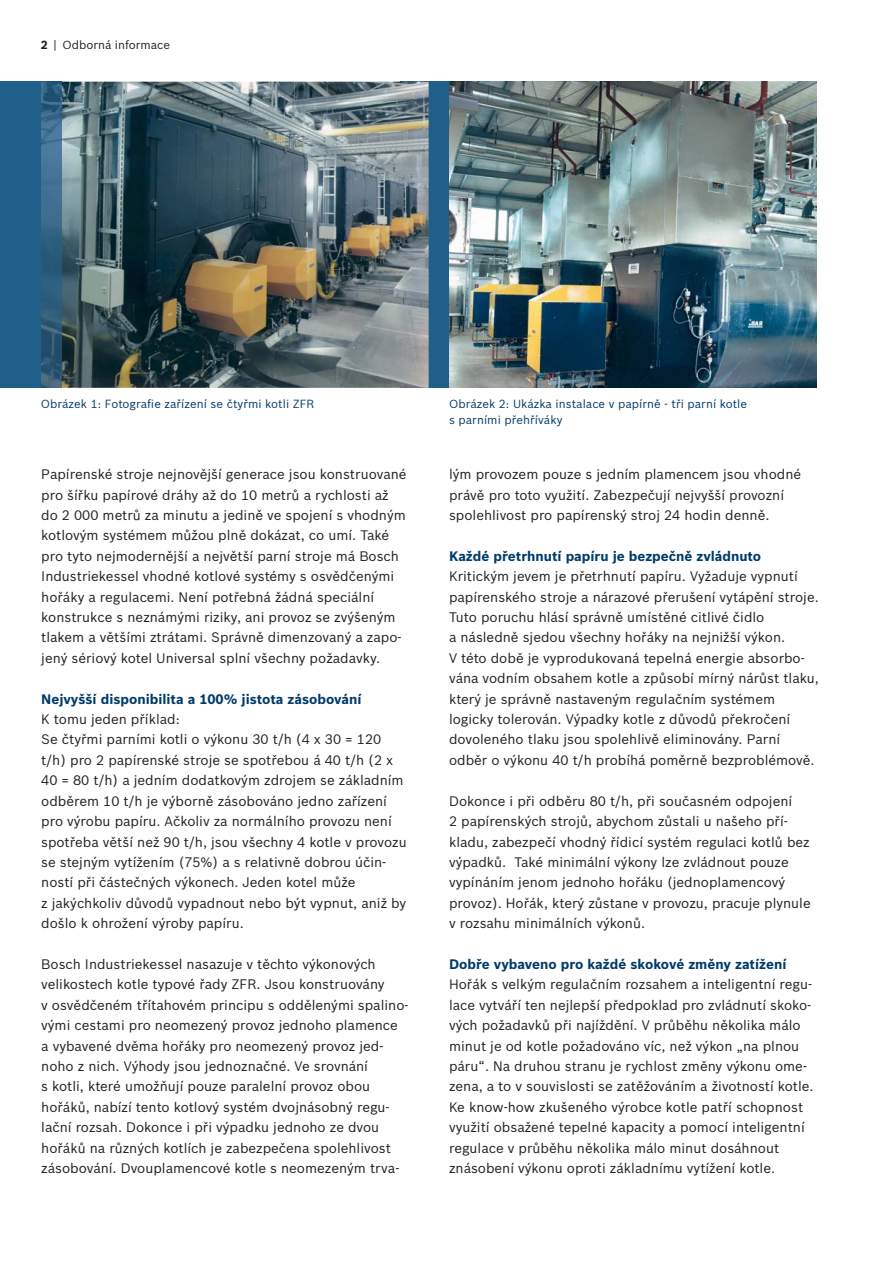
<style>
.page{position:relative;width:893px;height:1263px;background:#fff}
.page>*{position:absolute;margin:0;border:0;box-sizing:border-box;transform-origin:0 0}
.t1{font:13.5px/20.4px "Bosch Sans";color:#231f20}
.t2{font:700 13.5px "Bosch Sans";color:#003b6a}
.t3{font:11.55px/16.4px "Bosch Sans";letter-spacing:.005em;color:#003b6a}
.t4{font:11.55px "Bosch Sans";color:#231f20}
.s1{font-weight:700}
</style>
<div class="page">
<div style="left:401px;top:82px;width:75px;height:306px;background:#215f8b"></div>
<img style="left:61px;top:82px;width:368px;height:306px">
<img style="left:449px;top:82px;width:367px;height:306px">
<div style="left:0;top:82px;width:41px;height:306px;background:#215f8b"></div>
<img style="left:41px;top:82px;width:20px;height:306px">
<p class="t4" style="left:41px;top:39px;width:131px"><span class="s1">2</span> | Odborná informace</p>
<p class="t3" style="left:41px;top:396px;width:275px">Obrázek 1: Fotografie zařízení se čtyřmi kotli ZFR</p>
<p class="t3" style="left:449px;top:396px;width:300px">Obrázek 2: Ukázka instalace v papírně - tři parní kotle s parními přehříváky</p>
<p class="t1" style="left:41px;top:465px;width:367px">Papírenské stroje nejnovější generace jsou konstruované pro šířku papírové dráhy až do 10 metrů a rychlosti až do 2 000 metrů za minutu a jedině ve spojení s vhodným kotlovým systémem můžou plně dokázat, co umí. Také pro tyto nejmodernější a největší parní stroje má Bosch Industriekessel vhodné kotlové systémy s osvědčenými hořáky a regulacemi. Není potřebná žádná speciální konstrukce s neznámými riziky, ani provoz se zvýšeným tlakem a většími ztrátami. Správně dimenzovaný a zapo&shy;jený sériový kotel Universal splní všechny požadavky.</p>
<p class="t2" style="left:41px;top:693px;width:322px">Nejvyšší disponibilita a 100% jistota zásobování</p>
<p class="t1" style="left:41px;top:710px;width:367px">K tomu jeden příklad:<br>Se čtyřmi parními kotli o výkonu 30 t/h (4 x 30 = 120 t/h) pro 2 papírenské stroje se spotřebou á 40 t/h (2 x 40 = 80 t/h) a jedním dodatkovým zdrojem se základním odběrem 10 t/h je výborně zásobováno jedno zařízení pro výrobu papíru. Ačkoliv za normálního provozu není spotřeba větší než 90 t/h, jsou všechny 4 kotle v provozu se stejným vytížením (75%) a s relativně dobrou účin&shy;ností při částečných výkonech. Jeden kotel může<br>z jakýchkoliv důvodů vypadnout nebo být vypnut, aniž by došlo k ohrožení výroby papíru.</p>
<p class="t1" style="left:41px;top:955px;width:369px">Bosch Industriekessel nasazuje v těchto výkonových velikostech kotle typové řady ZFR. Jsou konstruovány<br>v osvědčeném třítahovém principu s oddělenými spalino&shy;vými cestami pro neomezený provoz jednoho plamence a vybavené dvěma hořáky pro neomezený provoz jed&shy;noho z nich. Výhody jsou jednoznačné. Ve srovnání<br>s kotli, které umožňují pouze paralelní provoz obou hořáků, nabízí tento kotlový systém dvojnásobný regu&shy;lační rozsah. Dokonce i při výpadku jednoho ze dvou hořáků na různých kotlích je zabezpečena spolehlivost zásobování. Dvouplamencové kotle s neomezeným trva-</p>
<p class="t1" style="left:449px;top:465px;width:354px">lým provozem pouze s jedním plamencem jsou vhodné právě pro toto využití. Zabezpečují nejvyšší provozní spolehlivost pro papírenský stroj 24 hodin denně.</p>
<p class="t2" style="left:449px;top:550px;width:314px">Každé přetrhnutí papíru je bezpečně zvládnuto</p>
<p class="t1" style="left:449px;top:567px;width:371px">Kritickým jevem je přetrhnutí papíru. Vyžaduje vypnutí papírenského stroje a nárazové přerušení vytápění stroje.<br>Tuto poruchu hlásí správně umístěné citlivé čidlo<br>a následně sjedou všechny hořáky na nejnižší výkon.<br>V této době je vyprodukovaná tepelná energie absorbo&shy;vána vodním obsahem kotle a způsobí mírný nárůst tlaku, který je správně nastaveným regulačním systémem logicky tolerován. Výpadky kotle z důvodů překročení dovoleného tlaku jsou spolehlivě eliminovány. Parní odběr o výkonu 40 t/h probíhá poměrně bezproblémově.</p>
<p class="t1" style="left:449px;top:791px;width:363px">Dokonce i při odběru 80 t/h, při současném odpojení<br>2 papírenských strojů, abychom zůstali u našeho pří&shy;kladu, zabezpečí vhodný řídicí systém regulaci kotlů bez výpadků. Také minimální výkony lze zvládnout pouze vypínáním jenom jednoho hořáku (jednoplamencový provoz). Hořák, který zůstane v provozu, pracuje plynule v rozsahu minimálních výkonů.</p>
<p class="t2" style="left:449px;top:958px;width:339px">Dobře vybaveno pro každé skokové změny zatížení</p>
<p class="t1" style="left:449px;top:975px;width:366px">Hořák s velkým regulačním rozsahem a inteligentní regu&shy;lace vytváří ten nejlepší předpoklad pro zvládnutí skoko&shy;vých požadavků při najíždění. V průběhu několika málo minut je od kotle požadováno víc, než výkon „na plnou páru“. Na druhou stranu je rychlost změny výkonu ome&shy;zena, a to v souvislosti se zatěžováním a životností kotle.<br>Ke know-how zkušeného výrobce kotle patří schopnost využití obsažené tepelné kapacity a pomocí inteligentní regulace v průběhu několika málo minut dosáhnout znásobení výkonu oproti základnímu vytížení kotle.</p>
</div>
